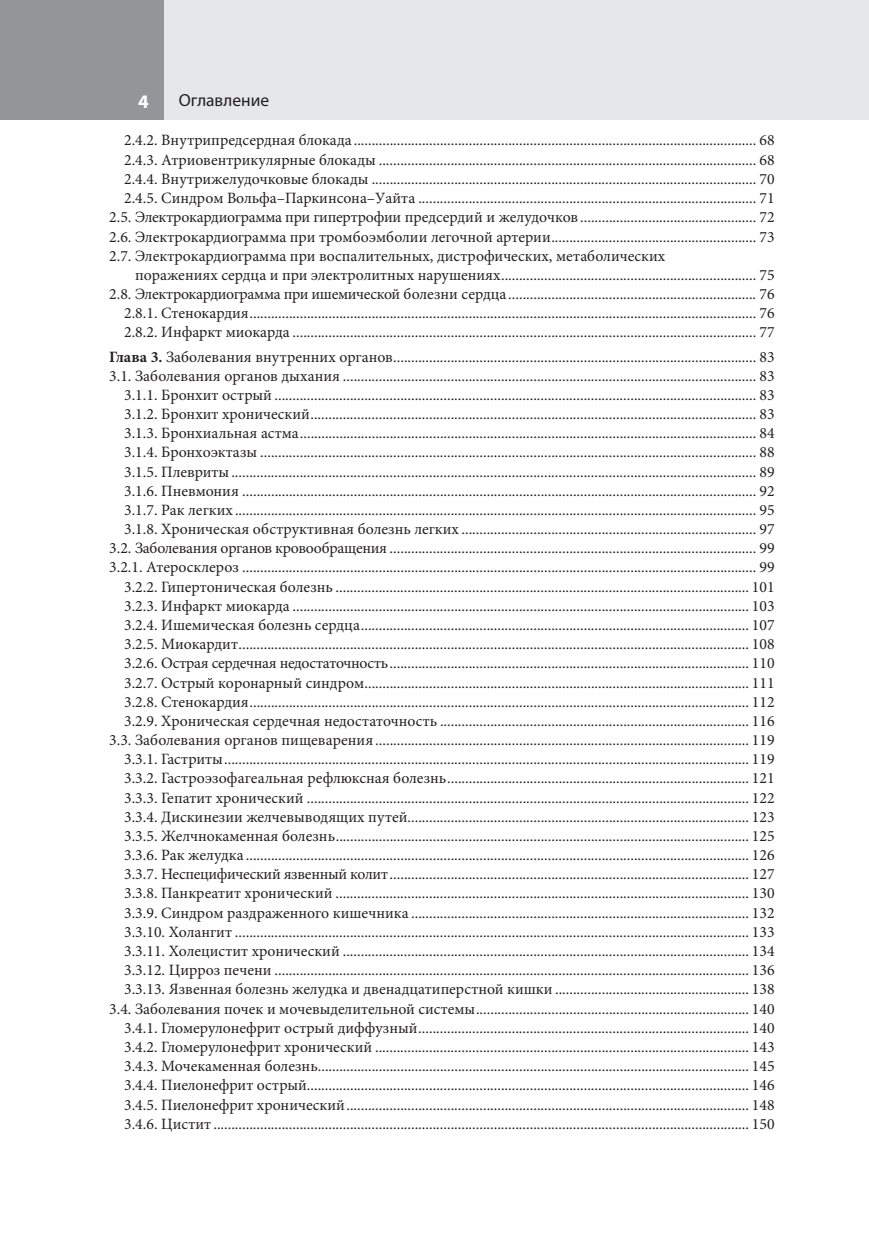
<style>
.page{position:relative;width:869px;height:1241px;background:#fff}
.page>*{position:absolute;margin:0;border:0;box-sizing:border-box;transform-origin:0 0}
.t1{font:700 19.25px "Myriad Pro";color:#fff}
.t2{font:17.5px "Myriad Pro";color:#231f20}
.t3{font:15.75px/19.2px "Minion Pro";color:#231f20;text-align:right}
.t4{font:15.75px "Minion Pro";letter-spacing:-.02em;color:#231f20}
.s1{font-weight:700}
</style>
<div class="page">
<div style="left:0;top:0;width:164px;height:119px;background:#939598"></div>
<div style="left:844px;top:0;width:24px;height:119px;background:#e6e7e9"></div>
<div style="left:164px;top:0;width:679px;height:119px;background:#e6e7e9"></div>
<p class="t1" style="left:138px;top:90px;width:12px">4</p>
<p class="t2" style="left:179px;top:90px;width:92px">Оглавление</p>
<p class="t3" style="left:124px;top:132px;width:651px">2.4.2. Внутрипредсердная блокада ................................................................................................................ 68</p>
<p class="t3" style="left:124px;top:151px;width:651px">2.4.3. Атриовентрикулярные блокады ......................................................................................................... 68</p>
<p class="t3" style="left:124px;top:170px;width:651px">2.4.4. Внутрижелудочковые блокады ........................................................................................................... 70</p>
<p class="t3" style="left:124px;top:190px;width:651px">2.4.5. Синдром Вольфа–Паркинсона–Уайта .............................................................................................. 71</p>
<p class="t3" style="left:109px;top:209px;width:666px">2.5. Электрокардиограмма при гипертрофии предсердий и желудочков ................................................. 72</p>
<p class="t3" style="left:109px;top:228px;width:666px">2.6. Электрокардиограмма при тромбоэмболии легочной артерии ......................................................... 73</p>
<p class="t3" style="left:109px;top:247px;width:557px">2.7. Электрокардиограмма при воспалительных, дистрофических, метаболических</p>
<p class="t3" style="left:135px;top:266px;width:640px">поражениях сердца и при электролитных нарушениях ....................................................................... 75</p>
<p class="t4" style="left:109px;top:288px;width:666px">2.8. Электрокардиограмма при ишемической болезни сердца ..................................................................... 76</p>
<p class="t3" style="left:124px;top:305px;width:651px">2.8.1. Стенокардия ............................................................................................................................................. 76</p>
<p class="t3" style="left:124px;top:324px;width:651px">2.8.2. Инфаркт миокарда ................................................................................................................................. 77</p>
<p class="t3" style="left:109px;top:348px;width:666px"><span class="s1">Глава 3.</span> Заболевания внутренних органов ..................................................................................................... 83<br>3.1. Заболевания органов дыхания ................................................................................................................... 83<br>3.1.1. Бронхит острый ...................................................................................................................................... 83<br>3.1.2. Бронхит хронический ............................................................................................................................ 83<br>3.1.3. Бронхиальная астма ............................................................................................................................... 84<br>3.1.4. Бронхоэктазы .......................................................................................................................................... 88<br>3.1.5. Плевриты .................................................................................................................................................. 89<br>3.1.6. Пневмония ............................................................................................................................................... 92<br>3.1.7. Рак легких ................................................................................................................................................. 95<br>3.1.8. Хроническая обструктивная болезнь легких .................................................................................. 97<br>3.2. Заболевания органов кровообращения ...................................................................................................... 99<br>3.2.1. Атеросклероз ............................................................................................................................................... 99<br>3.2.2. Гипертоническая болезнь ................................................................................................................... 101<br>3.2.3. Инфаркт миокарда ............................................................................................................................... 103<br>3.2.4. Ишемическая болезнь сердца ............................................................................................................ 107<br>3.2.5. Миокардит .............................................................................................................................................. 108<br>3.2.6. Острая сердечная недостаточность .................................................................................................... 110<br>3.2.7. Острый коронарный синдром ........................................................................................................... 111<br>3.2.8. Стенокардия ........................................................................................................................................... 112<br>3.2.9. Хроническая сердечная недостаточность ...................................................................................... 116<br>3.3. Заболевания органов пищеварения ........................................................................................................ 119<br>3.3.1. Гастриты .................................................................................................................................................. 119<br>3.3.2. Гастроэзофагеальная рефлюксная болезнь .................................................................................... 121<br>3.3.3. Гепатит хронический ........................................................................................................................... 122<br>3.3.4. Дискинезии желчевыводящих путей ............................................................................................... 123<br>3.3.5. Желчнокаменная болезнь ................................................................................................................... 125<br>3.3.6. Рак желудка ............................................................................................................................................ 126<br>3.3.7. Неспецифический язвенный колит .................................................................................................... 127<br>3.3.8. Панкреатит хронический ................................................................................................................... 130<br>3.3.9. Синдром раздраженного кишечника .............................................................................................. 132<br>3.3.10. Холангит ............................................................................................................................................... 133<br>3.3.11. Холецистит хронический ................................................................................................................. 134<br>3.3.12. Цирроз печени .................................................................................................................................... 136<br>3.3.13. Язвенная болезнь желудка и двенадцатиперстной кишки ...................................................... 138<br>3.4. Заболевания почек и мочевыделительной системы ............................................................................ 140<br>3.4.1. Гломерулонефрит острый диффузный ............................................................................................ 140<br>3.4.2. Гломерулонефрит хронический ........................................................................................................ 143<br>3.4.3. Мочекаменная болезнь ........................................................................................................................ 145<br>3.4.4. Пиелонефрит острый ........................................................................................................................... 146<br>3.4.5. Пиелонефрит хронический ................................................................................................................ 148<br>3.4.6. Цистит ..................................................................................................................................................... 150</p>
</div>
